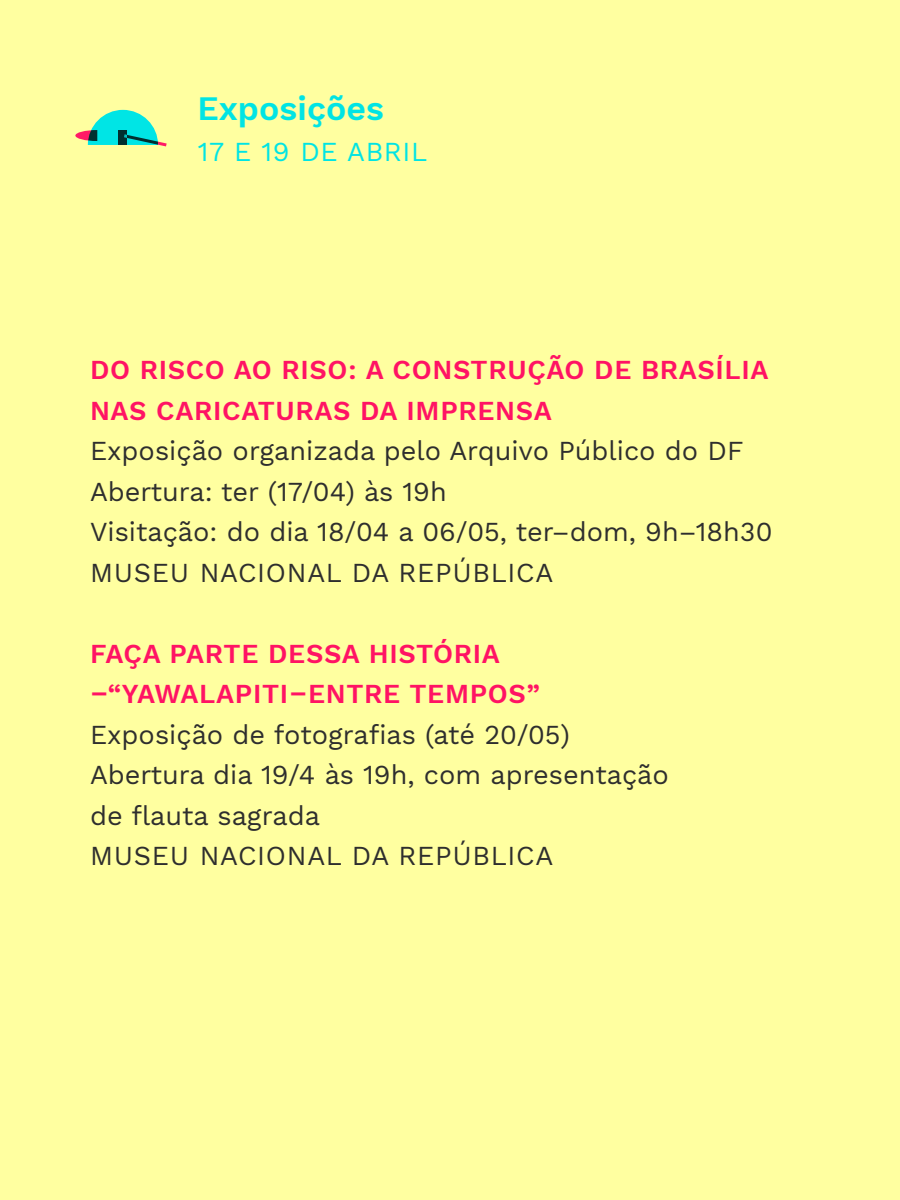
<style>
.page{position:relative;width:900px;height:1200px;background:#ffffa0}
.page>*{position:absolute;margin:0;border:0;box-sizing:border-box;transform-origin:0 0}
.t1{font:600 33.75px "Work Sans";color:#00e4e4}
.t2{font:27px/40.5px "Work Sans";color:#2e2e2e}
.t3{font:600 27px/40.5px "Work Sans";letter-spacing:.025em;color:#ff1364}
.t4{font:27px "Work Sans";letter-spacing:.025em;color:#00e4e4}
</style>
<div class="page">
<svg style="left:75px;top:110px;width:92px;height:36px"></svg>
<p class="t1" style="left:197px;top:89px;width:188px">Exposições</p>
<p class="t4" style="left:197px;top:135px;width:232px">17 E 19 DE ABRIL</p>
<p class="t3" style="left:90px;top:351px;width:680px">DO RISCO AO RISO: A CONSTRUÇÃO DE BRASÍLIA<br>NAS CARICATURAS DA IMPRENSA</p>
<p class="t2" style="left:90px;top:432px;width:684px">Exposição organizada pelo Arquivo Público do DF Abertura: ter (17/04) às 19h<br>Visitação: do dia 18/04 a 06/05, ter–dom, 9h–18h30<br>MUSEU NACIONAL DA REPÚBLICA</p>
<p class="t3" style="left:90px;top:635px;width:452px">FAÇA PARTE DESSA HISTÓRIA –“YAWALAPITI–ENTRE TEMPOS”</p>
<p class="t2" style="left:90px;top:716px;width:580px">Exposição de fotografias (até 20/05)<br>Abertura dia 19/4 às 19h, com apresentação de flauta sagrada<br>MUSEU NACIONAL DA REPÚBLICA</p>
</div>
